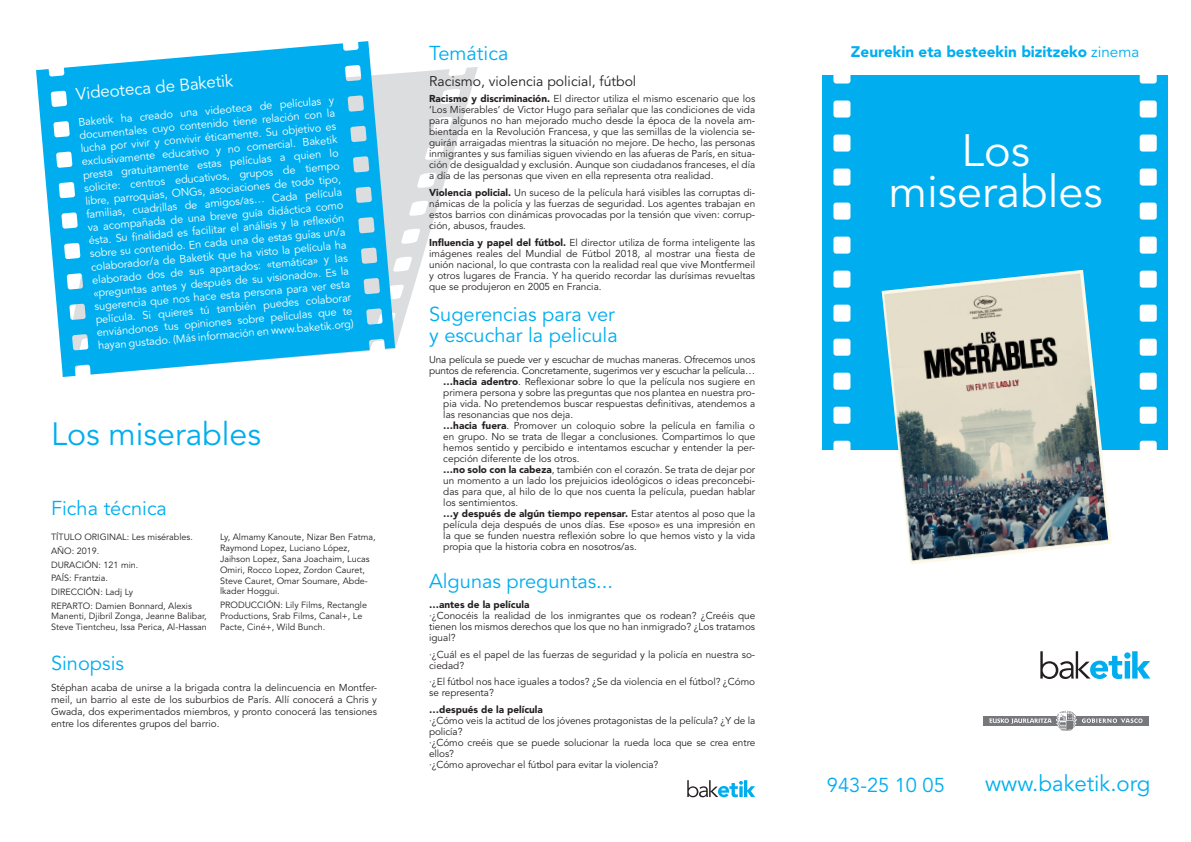
<style>
.page{position:relative;width:1191px;height:842px;background:#fff}
.page>*{position:absolute;margin:0;border:0;box-sizing:border-box;transform-origin:0 0}
.t1{font:45px "Avenir LT Std";color:#fff}
.t2{font:32px "Avenir LT Std";color:#00aeef}
.t3{font:22.3px "Avenir LT Std";color:#00aeef}
.t4{font:20px/21px "Avenir LT Std";color:#00aeef}
.t5{font:17px "Avenir LT Std";color:#fff}
.t6{font:900 15.3px "Avenir LT Std";color:#00aeef}
.t7{font:14px "Avenir LT Std";color:#231f20}
.t8{font:11px/13.2px "Avenir LT Std";color:#fff;text-align:justify}
.t9{font:10px/11px "Avenir LT Std";color:#231f20;text-align:justify}
.t10{font:10px/11px "Avenir LT Std";letter-spacing:-.02em;color:#231f20}
.t11{font:900 10px "Avenir LT Std";color:#231f20}
.t12{font:9px/10.8px "Avenir LT Std";color:#231f20}
.s1{font-weight:900}
.s2{font-weight:400}
</style>
<div class="page">
<svg style="left:395px;top:67px;width:83px;height:282px"></svg>
<svg style="left:36px;top:41px;width:359px;height:336px;background:#2ebbf0"></svg>
<div style="left:822px;top:75px;width:346px;height:374px;background:#00aeef"></div>
<svg style="left:1139px;top:75px;width:17px;height:9px"></svg>
<div style="left:1139px;top:101px;width:17px;height:17px;background:#fff;border-radius:3px"></div>
<div style="left:1139px;top:135px;width:17px;height:17px;background:#fff;border-radius:3px"></div>
<div style="left:1139px;top:169px;width:17px;height:17px;background:#fff;border-radius:3px"></div>
<div style="left:1139px;top:203px;width:17px;height:17px;background:#fff;border-radius:3px"></div>
<div style="left:1139px;top:237px;width:17px;height:17px;background:#fff;border-radius:3px"></div>
<div style="left:1139px;top:271px;width:17px;height:17px;background:#fff;border-radius:3px"></div>
<div style="left:1139px;top:305px;width:17px;height:17px;background:#fff;border-radius:3px"></div>
<div style="left:1139px;top:339px;width:17px;height:17px;background:#fff;border-radius:3px"></div>
<div style="left:1139px;top:373px;width:17px;height:17px;background:#fff;border-radius:3px"></div>
<div style="left:1139px;top:407px;width:17px;height:17px;background:#fff;border-radius:3px"></div>
<svg style="left:1139px;top:441px;width:17px;height:8px"></svg>
<svg style="left:833px;top:75px;width:17px;height:9px"></svg>
<div style="left:833px;top:101px;width:17px;height:17px;background:#fff;border-radius:3px"></div>
<div style="left:833px;top:135px;width:17px;height:17px;background:#fff;border-radius:3px"></div>
<div style="left:833px;top:169px;width:17px;height:17px;background:#fff;border-radius:3px"></div>
<div style="left:833px;top:203px;width:17px;height:17px;background:#fff;border-radius:3px"></div>
<div style="left:833px;top:237px;width:17px;height:17px;background:#fff;border-radius:3px"></div>
<div style="left:833px;top:271px;width:17px;height:17px;background:#fff;border-radius:3px"></div>
<div style="left:833px;top:305px;width:17px;height:17px;background:#fff;border-radius:3px"></div>
<div style="left:833px;top:339px;width:17px;height:17px;background:#fff;border-radius:3px"></div>
<div style="left:833px;top:373px;width:17px;height:17px;background:#fff;border-radius:3px"></div>
<div style="left:833px;top:407px;width:17px;height:17px;background:#fff;border-radius:3px"></div>
<svg style="left:833px;top:441px;width:17px;height:8px"></svg>
<svg style="left:687px;top:780px;width:68px;height:17px"></svg>
<svg style="left:1040px;top:651px;width:110px;height:28px"></svg>
<svg style="left:983px;top:725px;width:166px;height:1px"></svg>
<div style="left:983px;top:716px;width:166px;height:9px;background:#76787b"></div>
<svg style="left:989px;top:711px;width:154px;height:20px"></svg>
<img style="left:881px;top:270px;width:230px;height:294px">
<p class="t5" style="left:75px;top:84px;width:159px;rotate:-5deg">Videoteca de Baketik</p>
<p class="t8" style="left:78px;top:116px;width:258px;rotate:-5deg">Baketik ha creado una videoteca de películas y documentales cuyo contenido tiene relación con la lucha por vivir y convivir éticamente. Su objetivo es exclusivamente educativo y no comercial. Baketik presta gratuitamente estas películas a quien lo solicite: centros educativos, grupos de tiempo libre, parroquias, ONGs, asociaciones de todo tipo, familias, cuadrillas de amigos/as… Cada película va acompañada de una breve guía didáctica como ésta. Su fi nalidad es facilitar el análisis y la refl exión sobre su contenido. En cada una de estas guías un/a colaborador/a de Baketik que ha visto la película ha elaborado dos de sus apartados: «temática» y las «preguntas antes y después de su visionado». Es la sugerencia que nos hace esta persona para ver esta película. Si quieres tú también puedes colaborar enviándonos tus opiniones sobre películas que te hayan gustado. (Más información en www.baketik.org)</p>
<p class="t4" style="left:429px;top:44px;width:81px">Temática</p>
<p class="t7" style="left:429px;top:73px;width:209px">Racismo, violencia policial, fútbol</p>
<p class="t9" style="left:429px;top:94px;width:328px"><span class="s1">Racismo y discriminación.</span> El director utiliza el mismo escenario que los ‘Los Miserables’ de Victor Hugo para señalar que las condiciones de vida para algunos no han mejorado mucho desde la época de la novela am&shy;bientada en la Revolución Francesa, y que las semillas de la violencia se&shy;guirán arraigadas mientras la situación no mejore. De hecho, las personas inmigrantes y sus familias siguen viviendo en las afueras de París, en situa&shy;ción de desigualdad y exclusión. Aunque son ciudadanos franceses, el día a día de las personas que viven en ella representa otra realidad.</p>
<p class="t9" style="left:429px;top:187px;width:327px"><span class="s1">Violencia policial.</span> Un suceso de la película hará visibles las corruptas di&shy;námicas de la policía y las fuerzas de seguridad. Los agentes trabajan en estos barrios con dinámicas provocadas por la tensión que viven: corrup&shy;ción, abusos, fraudes.</p>
<p class="t9" style="left:429px;top:237px;width:328px"><span class="s1">Influencia y papel del fútbol.</span> El director utiliza de forma inteligente las imágenes reales del Mundial de Fútbol 2018, al mostrar una fiesta de unión nacional, lo que contrasta con la realidad real que vive Montfermeil y otros lugares de Francia. Y ha querido recordar las durísimas revueltas que se produjeron en 2005 en Francia.</p>
<p class="t4" style="left:429px;top:304px;width:190px">Sugerencias para ver y escuchar la pelicula</p>
<p class="t10" style="left:429px;top:355px;width:328px">Una película se puede ver y escuchar de muchas maneras. Ofrecemos unos puntos de referencia. Concretamente, sugerimos ver y escuchar la película…</p>
<p class="t9" style="left:443px;top:377px;width:313px"><span class="s1">…hacia adentro</span>. Reflexionar sobre lo que la película nos sugiere en primera persona y sobre las preguntas que nos plantea en nuestra pro&shy;pia vida. No pretendemos buscar respuestas definitivas, atendemos a las resonancias que nos deja.</p>
<p class="t9" style="left:443px;top:421px;width:313px"><span class="s1">…hacia fuera</span>. Promover un coloquio sobre la película en familia o en grupo. No se trata de llegar a conclusiones. Compartimos lo que hemos sentido y percibido e intentamos escuchar y entender la per&shy;cepción diferente de los otros.</p>
<p class="t9" style="left:443px;top:465px;width:313px"><span class="s1">…no solo con la cabeza</span>, también con el corazón. Se trata de dejar por un momento a un lado los prejuicios ideológicos o ideas preconcebi&shy;das para que, al hilo de lo que nos cuenta la película, puedan hablar los sentimientos.</p>
<p class="t9" style="left:443px;top:509px;width:313px"><span class="s1">…y después de algún tiempo repensar.</span> Estar atentos al poso que la película deja después de unos días. Ese «poso» es una impresión en la que se funden nuestra reflexión sobre lo que hemos visto y la vida propia que la historia cobra en nosotros/as.</p>
<p class="t2" style="left:51px;top:415px;width:211px">Los miserables</p>
<p class="t4" style="left:51px;top:498px;width:117px">Ficha técnica</p>
<p class="t12" style="left:51px;top:532px;width:143px">TÍTULO ORIGINAL: Les misérables.</p>
<p class="t12" style="left:51px;top:546px;width:50px">AÑO: 2019.</p>
<p class="t12" style="left:51px;top:559px;width:89px">DURACIÓN: 121 min.</p>
<p class="t12" style="left:51px;top:573px;width:58px">PAÍS: Frantzia.</p>
<p class="t12" style="left:51px;top:587px;width:84px">DIRECCIÓN: Ladj Ly</p>
<p class="t12" style="left:51px;top:600px;width:157px">REPARTO: Damien Bonnard, Alexis<br>Manenti, Djibril Zonga, Jeanne Balibar,<br>Steve Tientcheu, Issa Perica, Al-Hassan</p>
<p class="t12" style="left:220px;top:532px;width:157px">Ly, Almamy Kanoute, Nizar Ben Fatma,<br>Raymond Lopez, Luciano López,<br>Jaihson Lopez, Sana Joachaim, Lucas<br>Omiri, Rocco Lopez, Zordon Cauret,<br>Steve Cauret, Omar Soumare, Abde&shy;lkader Hoggui.</p>
<p class="t12" style="left:220px;top:600px;width:148px">PRODUCCIÓN: Lily Films, Rectangle<br>Productions, Srab Films, Canal+, Le<br>Pacte, Ciné+, Wild Bunch.</p>
<p class="t11" style="left:429px;top:598px;width:102px">…antes de la película</p>
<p class="t4" style="left:429px;top:571px;width:185px">Algunas preguntas...</p>
<p class="t9" style="left:429px;top:610px;width:327px">·¿Conocéis la realidad de los inmigrantes que os rodean? ¿Creéis que tienen los mismos derechos que los que no han inmigrado? ¿Los tratamos igual?</p>
<p class="t9" style="left:429px;top:649px;width:327px">·¿Cuál es el papel de las fuerzas de seguridad y la policía en nuestra so&shy;ciedad?</p>
<p class="t9" style="left:429px;top:676px;width:327px">·¿El fútbol nos hace iguales a todos? ¿Se da violencia en el fútbol? ¿Cómo se representa?</p>
<p class="t11" style="left:429px;top:703px;width:115px">…después de la película</p>
<p class="t9" style="left:429px;top:715px;width:328px">·¿Cómo veis la actitud de los jóvenes protagonistas de la película? ¿Y de la policía?</p>
<p class="t9" style="left:429px;top:737px;width:328px">·¿Cómo creéis que se puede solucionar la rueda loca que se crea entre ellos?</p>
<p class="t9" style="left:429px;top:759px;width:231px">·¿Cómo aprovechar el fútbol para evitar la violencia?</p>
<p class="t4" style="left:51px;top:653px;width:74px">Sinopsis</p>
<p class="t9" style="left:51px;top:681px;width:327px;line-height:12px">Stéphan acaba de unirse a la brigada contra la delincuencia en Montfer&shy;meil, un barrio al este de los suburbios de París. Allí conocerá a Chris y Gwada, dos experimentados miembros, y pronto conocerá las tensiones entre los diferentes grupos del barrio.</p>
<p class="t6" style="left:851px;top:42px;width:290px">Zeurekin eta besteekin bizitzeko <span class="s2">zinema</span></p>
<p class="t1" style="left:961px;top:125px;width:70px">Los</p>
<p class="t1" style="left:888px;top:166px;width:215px">miserables</p>
<p class="t4" style="left:827px;top:776px;width:119px">943-25 10 05</p>
<p class="t3" style="left:985px;top:770px;width:167px">www.baketik.org</p>
</div>
